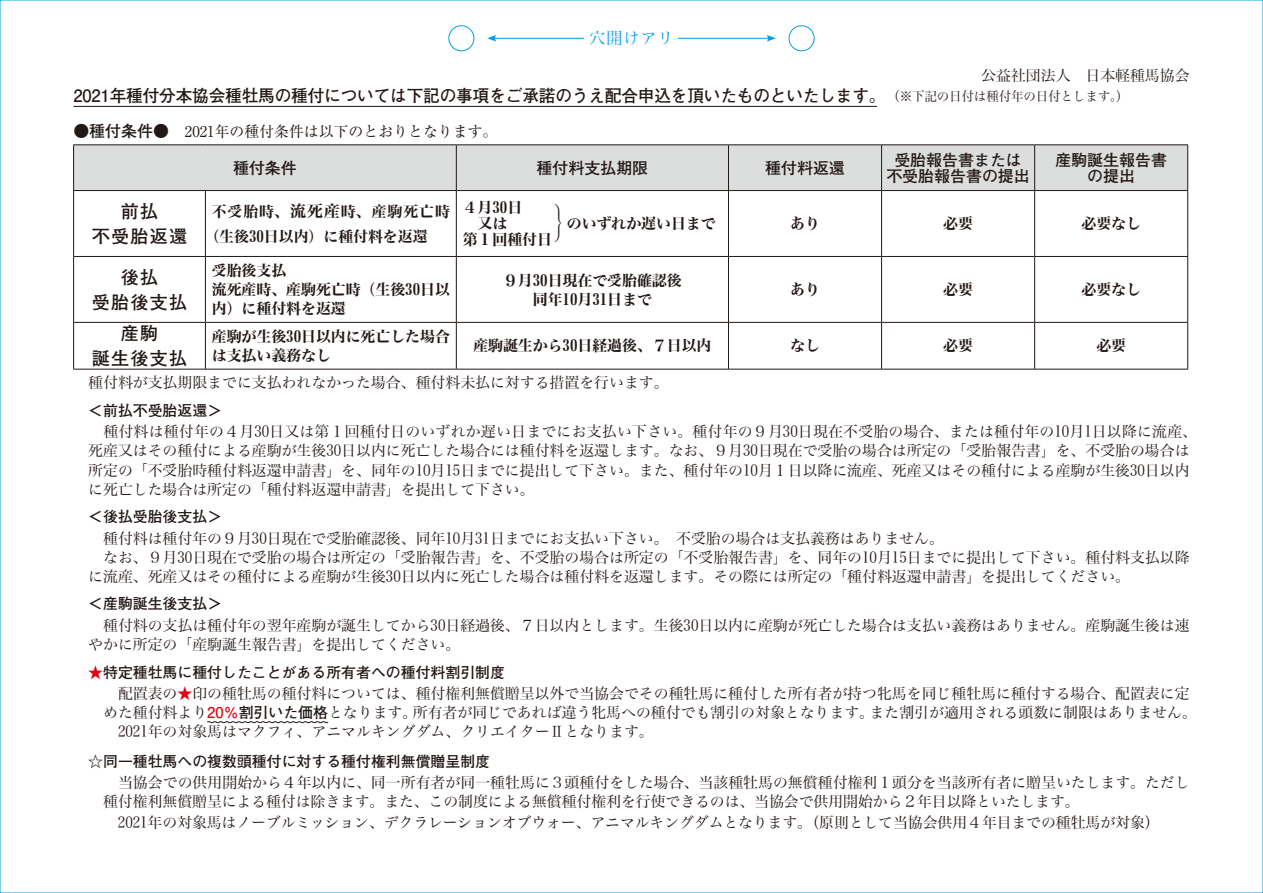
<style>
.page{position:relative;width:1263px;height:893px;background:#fff}
.page>*{position:absolute;margin:0;border:0;box-sizing:border-box;transform-origin:0 0}
.t1{font:700 18px/24.5px "Futo Go B101 Pr 5";letter-spacing:.07em;color:#221815;text-align:center}
.t2{font:700 16.95px "Futo Go B101 Pr 5";letter-spacing:-.01em;color:#221815}
.t3{font:700 15.9px/15.9px "Futo Go B101 Pr 5";color:#221815;text-align:center}
.t4{font:15.9px "Hiragino Min W3 90 ms RKSJ H";letter-spacing:.065em;color:#00a0e9}
.t5{font:15.9px "Ryumin Pr 5";color:#221815}
.t6{font:14.85px/19.2px "Hiragino Min W3 90 ms RKSJ H";color:#221815}
.t7{font:14.85px/15.9px "Hiragino Min W7 90 ms RKSJ H";color:#221815}
.t8{font:700 14.85px "Futo Go B101 Pr 5";color:#221815}
.t9{font:14.85px "Ryumin Pr 5";color:#221815}
.t10{font:12.75px "Hiragino Min W3 90 ms RKSJ H";letter-spacing:-.01em;color:#221815}
.s1{font-family:"Futo Go B101 Pr 5";font-weight:700;font-size:16.95px}
.s2{font-size:15.9px}
.s3{color:#e60012}
.s4{font-family:"Futo Go B101 Pr 5";font-weight:700;color:#e60012}
.s5{font-family:"Futo Go B101 Pr 5";font-weight:700}
</style>
<div class="page">
<hr style="left:73px;top:106px;width:804px;height:1px;background:#221815">
<svg style="left:207px;top:721px;width:122px;height:2px"></svg>
<div style="left:74px;top:146px;width:1113px;height:44px;background:#dcdddd"></div>
<hr style="left:73px;top:145px;width:132px;height:1px;background:#221815">
<hr style="left:73px;top:145px;width:1px;height:45px;background:#221815">
<hr style="left:205px;top:145px;width:251px;height:1px;background:#221815">
<hr style="left:456px;top:145px;width:272px;height:1px;background:#221815">
<hr style="left:456px;top:145px;width:1px;height:45px;background:#221815">
<hr style="left:728px;top:145px;width:153px;height:1px;background:#221815">
<hr style="left:728px;top:145px;width:1px;height:45px;background:#221815">
<hr style="left:881px;top:145px;width:154px;height:1px;background:#221815">
<hr style="left:881px;top:145px;width:1px;height:45px;background:#221815">
<hr style="left:1035px;top:145px;width:153px;height:1px;background:#221815">
<hr style="left:1034px;top:145px;width:1px;height:45px;background:#221815">
<hr style="left:1187px;top:145px;width:1px;height:45px;background:#221815">
<hr style="left:73px;top:190px;width:132px;height:1px;background:#221815">
<hr style="left:73px;top:191px;width:1px;height:65px;background:#221815">
<hr style="left:205px;top:190px;width:251px;height:1px;background:#221815">
<hr style="left:205px;top:191px;width:1px;height:65px;background:#221815">
<hr style="left:456px;top:190px;width:272px;height:1px;background:#221815">
<hr style="left:456px;top:191px;width:1px;height:65px;background:#221815">
<hr style="left:728px;top:190px;width:153px;height:1px;background:#221815">
<hr style="left:728px;top:191px;width:1px;height:65px;background:#221815">
<hr style="left:881px;top:190px;width:154px;height:1px;background:#221815">
<hr style="left:881px;top:191px;width:1px;height:65px;background:#221815">
<hr style="left:1035px;top:190px;width:153px;height:1px;background:#221815">
<hr style="left:1034px;top:191px;width:1px;height:65px;background:#221815">
<hr style="left:1187px;top:191px;width:1px;height:65px;background:#221815">
<hr style="left:73px;top:256px;width:132px;height:1px;background:#221815">
<hr style="left:73px;top:257px;width:1px;height:65px;background:#221815">
<hr style="left:205px;top:256px;width:251px;height:1px;background:#221815">
<hr style="left:205px;top:257px;width:1px;height:65px;background:#221815">
<hr style="left:456px;top:256px;width:272px;height:1px;background:#221815">
<hr style="left:456px;top:257px;width:1px;height:65px;background:#221815">
<hr style="left:728px;top:256px;width:153px;height:1px;background:#221815">
<hr style="left:728px;top:257px;width:1px;height:65px;background:#221815">
<hr style="left:881px;top:256px;width:154px;height:1px;background:#221815">
<hr style="left:881px;top:257px;width:1px;height:65px;background:#221815">
<hr style="left:1035px;top:256px;width:153px;height:1px;background:#221815">
<hr style="left:1034px;top:257px;width:1px;height:65px;background:#221815">
<hr style="left:1187px;top:257px;width:1px;height:65px;background:#221815">
<hr style="left:73px;top:322px;width:132px;height:1px;background:#221815">
<hr style="left:73px;top:323px;width:1px;height:46px;background:#221815">
<hr style="left:205px;top:322px;width:251px;height:1px;background:#221815">
<hr style="left:205px;top:323px;width:1px;height:46px;background:#221815">
<hr style="left:456px;top:322px;width:272px;height:1px;background:#221815">
<hr style="left:456px;top:323px;width:1px;height:46px;background:#221815">
<hr style="left:728px;top:322px;width:153px;height:1px;background:#221815">
<hr style="left:728px;top:323px;width:1px;height:46px;background:#221815">
<hr style="left:881px;top:322px;width:154px;height:1px;background:#221815">
<hr style="left:881px;top:323px;width:1px;height:46px;background:#221815">
<hr style="left:1035px;top:322px;width:153px;height:1px;background:#221815">
<hr style="left:1034px;top:323px;width:1px;height:46px;background:#221815">
<hr style="left:1187px;top:323px;width:1px;height:46px;background:#221815">
<hr style="left:73px;top:369px;width:132px;height:1px;background:#221815">
<hr style="left:205px;top:369px;width:251px;height:1px;background:#221815">
<hr style="left:456px;top:369px;width:272px;height:1px;background:#221815">
<hr style="left:728px;top:369px;width:153px;height:1px;background:#221815">
<hr style="left:881px;top:369px;width:154px;height:1px;background:#221815">
<hr style="left:1035px;top:369px;width:153px;height:1px;background:#221815">
<div style="left:449px;top:26px;width:25px;height:25px;border:1px solid #00a0e9;border-radius:50%"></div>
<div style="left:789px;top:26px;width:25px;height:25px;border:1px solid #00a0e9;border-radius:50%"></div>
<hr style="left:494px;top:38px;width:275px;height:1px;background:#00a0e9">
<svg style="left:487px;top:35px;width:9px;height:7px"></svg>
<svg style="left:767px;top:35px;width:9px;height:7px"></svg>
<div style="left:585px;top:30px;width:93px;height:16px;background:#fff"></div>
<p class="t4" style="left:590px;top:30px;width:85px">穴開けアリ</p>
<p class="t6" style="left:981px;top:66px;width:210px">公益社団法人　日本軽種馬協会</p>
<p class="t10" style="left:869px;top:89px;width:261px"><span class="s1">。</span>（※下記の日付は種付年の日付とします (。</p>
<p class="t2" style="left:73px;top:82px;width:797px">2021年種付分本協会種牡馬の種付については下記の事項をご承諾のうえ配合申込を頂いたものといたします</p>
<p class="t9" style="left:185px;top:120px;width:314px">2021年の種付条件は以下のとおりとなります。</p>
<p class="t3" style="left:73px;top:122px;width:97px">●種付条件●</p>
<p class="t3" style="left:233px;top:159px;width:65px">種付条件</p>
<p class="t3" style="left:537px;top:159px;width:113px">種付料支払期限</p>
<p class="t1" style="left:92px;top:198px;width:97px">前払<br>不受胎返還</p>
<p class="t7" style="left:204px;top:200px;width:247px;line-height:25px;text-indent:7px">不受胎時、<span class="s2">流死産</span>時、産駒死亡時（生後30日以内）に種付料を返還</p>
<p class="t7" style="left:463px;top:200px;width:254px">４月30日<br>　又は　　　　のいずれか遅い日まで第１回種付日</p>
<p class="t5" style="left:571px;top:199px;width:49px;rotate:90deg">⎱⎱⎱</p>
<p class="t1" style="left:92px;top:264px;width:97px">後払<br>受胎後支払</p>
<p class="t7" style="left:212px;top:261px;width:240px;line-height:19.2px">受胎後支払<br>流死産時、産駒死亡時（生後30日以内）に種付料を返還</p>
<p class="t7" style="left:503px;top:273px;width:180px">９月30日現在で受胎確認後</p>
<p class="t7" style="left:533px;top:292px;width:121px">同年10月31日まで</p>
<p class="t1" style="left:92px;top:320px;width:97px">産駒<br>誕生後支払</p>
<p class="t7" style="left:212px;top:329px;width:240px">産駒が生後30日以内に死亡した場合</p>
<p class="t7" style="left:212px;top:348px;width:121px">は支払い義務なし</p>
<p class="t7" style="left:473px;top:339px;width:240px">産駒誕生から30日経過後、７日以内</p>
<p class="t3" style="left:765px;top:159px;width:81px">種付料返還</p>
<p class="t3" style="left:894px;top:151px;width:129px">受胎報告書または</p>
<p class="t3" style="left:886px;top:167px;width:145px">不受胎報告書の提出</p>
<p class="t3" style="left:1055px;top:151px;width:113px">産駒誕生報告書の提出</p>
<p class="t7" style="left:790px;top:216px;width:31px">あり</p>
<p class="t7" style="left:943px;top:216px;width:31px">必要</p>
<p class="t7" style="left:1081px;top:216px;width:61px">必要なし</p>
<p class="t7" style="left:790px;top:282px;width:31px">あり</p>
<p class="t7" style="left:943px;top:282px;width:31px">必要</p>
<p class="t7" style="left:1081px;top:282px;width:61px">必要なし</p>
<p class="t7" style="left:790px;top:339px;width:31px">なし</p>
<p class="t7" style="left:943px;top:339px;width:31px">必要</p>
<p class="t7" style="left:1096px;top:339px;width:31px">必要</p>
<p class="t6" style="left:73px;top:374px;width:597px">　種付料が支払期限までに支払われなかった場合、種付料未払に対する措置を行います。</p>
<p class="t8" style="left:88px;top:398px;width:135px">＜前払不受胎返還&lt;</p>
<p class="t6" style="left:88px;top:422px;width:1110px">　種付料は種付年の４月30日又は第１回種付日のいずれか遅い日までにお支払い下さい。種付年の９月30日現在不受胎の場合、または種付年の10月1日以降に流産、死産又はその種付による産駒が生後30日以内に死亡した場合には種付料を返還します。なお、９月30日現在で受胎の場合は所定の「受胎報告書」を、不受胎の場合は所定の「不受胎時種付料返還申請書」を、同年の10月15日までに提出して下さい。また、種付年の10月１日以降に流産、死産又はその種付による産駒が生後30日以内に死亡した場合は所定の「種付料返還申請書」を提出して下さい。</p>
<p class="t8" style="left:88px;top:505px;width:135px">＜後払受胎後支払&lt;</p>
<p class="t6" style="left:676px;top:529px;width:269px">不受胎の場合は支払義務はありません。</p>
<p class="t6" style="left:88px;top:529px;width:1103px">　種付料は種付年の９月30日現在で受胎確認後、同年10月31日までにお支払い下さい。<br>　なお、９月30日現在で受胎の場合は所定の「受胎報告書」を、不受胎の場合は所定の「不受胎報告書」を、同年の10月15日までに提出して下さい。種付料支払以降に流産、死産又はその種付による産駒が生後30日以内に死亡した場合は種付料を返還します。その際には所定の「種付料返還申請書」を提出してください。</p>
<p class="t8" style="left:88px;top:592px;width:135px">＜産駒誕生後支払&lt;</p>
<p class="t6" style="left:88px;top:616px;width:1103px">　種付料の支払は種付年の翌年産駒が誕生してから30日経過後、７日以内とします。生後30日以内に産駒が死亡した場合は支払い義務はありません。産駒誕生後は速やかに所定の「産駒誕生報告書」を提出してください。</p>
<p class="t8" style="left:88px;top:660px;width:418px"><span class="s3">★</span>特定種牡馬に種付したことがある所有者への種付料割引制度</p>
<p class="t6" style="left:870px;top:684px;width:329px;text-indent:-766px">　配置表の<span class="s3">★</span>印の種牡馬の種付料については、種付権利無償贈呈以外で当協会でその種牡馬に種付した所有者が持つ牝馬を同じ種牡馬に種付する場合、配置表に定また割引が適用される頭数に制限はありません。</p>
<p class="t6" style="left:103px;top:703px;width:552px">めた種付料より<span class="s4">20％</span><span class="s5">割引いた価格</span>となります。<br>　2021年の対象馬はマクフィ、アニマルキングダム、クリエイターⅡとなります。</p>
<p class="t8" style="left:88px;top:749px;width:403px">☆同一種牡馬への複数頭種付に対する種付権利無償贈呈制度</p>
<p class="t6" style="left:103px;top:773px;width:1088px">　当協会での供用開始から４年以内に、同一所有者が同一種牡馬に３頭種付をした場合、当該種牡馬の無償種付権利１頭分を当該所有者に贈呈いたします。ただし種付権利無償贈呈による種付は除きます。また、この制度による無償種付権利を行使できるのは、当協会で供用開始から２年目以降といたします。</p>
<p class="t6" style="left:103px;top:814px;width:1058px">　2021年の対象馬はノーブルミッション、デクラレーションオブウォー、アニマルキングダムとなります。（原則として当協会供用４年目までの種牡馬が対象(</p>
<p class="t6" style="left:413px;top:703px;width:463px">所有者が同じであれば違う牝馬への種付でも割引の対象となります。</p>
</div>
